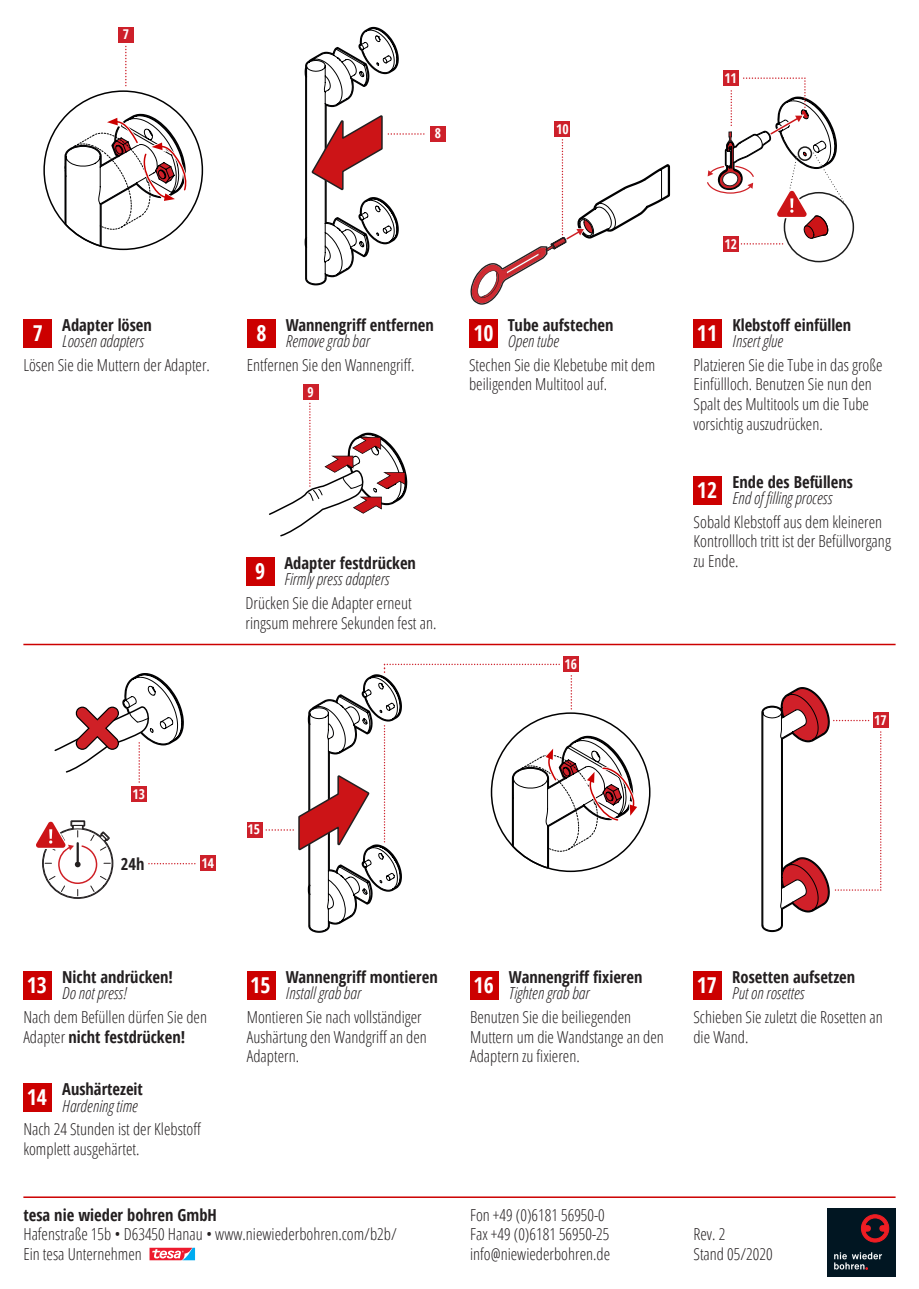
<style>
.page{position:relative;width:919px;height:1289px;background:#fff}
.page>*{position:absolute;margin:0;border:0;box-sizing:border-box;transform-origin:0 0}
.t1{font:700 21.9px "Open Sans Condensed";color:#fff}
.Absatzformat_1{font:300 16.5px/19.8px "Open Sans Condensed";color:#231f20}
.Absatzformat_1-2{font:700 16.5px "Open Sans Condensed";color:#231f20}
.Absatzformat_1-3{font:italic 300 16.5px "Open Sans Condensed";color:#231f20}
.t2{font:700 13.5px "Open Sans Condensed";color:#fff}
.s1{font-weight:700}
</style>
<div class="page">
<hr style="left:23px;top:1196px;width:872px;height:1px;background:#c00">
<div style="left:827px;top:1207px;width:68px;height:69px;background:#011622"></div>
<svg style="left:834px;top:1252px;width:48px;height:17px"></svg>
<svg style="left:861px;top:1214px;width:27px;height:28px"></svg>
<svg style="left:149px;top:1247px;width:47px;height:14px"></svg>
<div style="left:245px;top:557px;width:29px;height:28px;background:#c00"></div>
<div style="left:247px;top:319px;width:28px;height:28px;background:#c00"></div>
<div style="left:247px;top:970px;width:28px;height:29px;background:#c00"></div>
<div style="left:23px;top:1083px;width:29px;height:29px;background:#c00"></div>
<div style="left:23px;top:970px;width:29px;height:29px;background:#c00"></div>
<div style="left:693px;top:476px;width:29px;height:28px;background:#c00"></div>
<div style="left:693px;top:319px;width:29px;height:28px;background:#c00"></div>
<div style="left:470px;top:971px;width:29px;height:28px;background:#c00"></div>
<div style="left:693px;top:971px;width:29px;height:28px;background:#c00"></div>
<hr style="left:23px;top:643px;width:872px;height:2px;background:#c00">
<div style="left:23px;top:319px;width:29px;height:28px;background:#c00"></div>
<div style="left:563px;top:656px;width:16px;height:16px;background:#cd202a"></div>
<div style="left:872px;top:712px;width:16px;height:16px;background:#cd202a"></div>
<svg style="left:36px;top:820px;width:77px;height:78px"></svg>
<div style="left:200px;top:855px;width:16px;height:16px;background:#cd202a"></div>
<svg style="left:149px;top:863px;width:47px;height:1px"></svg>
<div style="left:118px;top:27px;width:16px;height:16px;background:#cd202a"></div>
<svg style="left:54px;top:673px;width:130px;height:110px"></svg>
<div style="left:131px;top:786px;width:16px;height:15px;background:#cd202a"></div>
<svg style="left:304px;top:27px;width:121px;height:258px"></svg>
<div style="left:430px;top:126px;width:15px;height:15px;background:#cd202a"></div>
<div style="left:247px;top:821px;width:15px;height:16px;background:#cd202a"></div>
<svg style="left:761px;top:687px;width:120px;height:245px"></svg>
<svg style="left:43px;top:46px;width:160px;height:204px"></svg>
<svg style="left:266px;top:663px;width:384px;height:269px"></svg>
<div style="left:303px;top:384px;width:15px;height:16px;background:#cd202a"></div>
<svg style="left:269px;top:403px;width:138px;height:134px"></svg>
<div style="left:469px;top:319px;width:29px;height:28px;background:#c00"></div>
<div style="left:554px;top:121px;width:16px;height:16px;background:#cd202a"></div>
<svg style="left:470px;top:140px;width:200px;height:164px"></svg>
<div style="left:723px;top:70px;width:16px;height:16px;background:#cd202a"></div>
<svg style="left:707px;top:77px;width:147px;height:186px"></svg>
<p class="t2" style="left:123px;top:25px;width:8px">7</p>
<p class="t2" style="left:434px;top:124px;width:8px">8</p>
<p class="t2" style="left:556px;top:119px;width:14px">10</p>
<p class="t2" style="left:724px;top:68px;width:14px">11</p>
<p class="Absatzformat_1-2" style="left:62px;top:313px;width:91px">Adapter lösen</p>
<p class="Absatzformat_1-3" style="left:62px;top:330px;width:83px">Loosen adapters</p>
<p class="t1" style="left:33px;top:317px;width:12px">7</p>
<p class="Absatzformat_1" style="left:23px;top:354px;width:188px">Lösen Sie die Muttern der Adapter.</p>
<p class="t1" style="left:256px;top:317px;width:12px">8</p>
<p class="Absatzformat_1-2" style="left:285px;top:313px;width:149px">Wannengriff entfernen</p>
<p class="Absatzformat_1-3" style="left:285px;top:330px;width:85px">Remove grab bar</p>
<p class="Absatzformat_1" style="left:247px;top:354px;width:169px">Entfernen Sie den Wannengriff.</p>
<p class="t2" style="left:307px;top:382px;width:8px">9</p>
<p class="Absatzformat_1-2" style="left:508px;top:313px;width:107px">Tube aufstechen</p>
<p class="Absatzformat_1-3" style="left:508px;top:330px;width:52px">Open tube</p>
<p class="t1" style="left:473px;top:317px;width:22px">10</p>
<p class="Absatzformat_1" style="left:469px;top:354px;width:188px">Stechen Sie die Klebetube mit dem beiligenden Multitool auf.</p>
<p class="t1" style="left:255px;top:555px;width:12px">9</p>
<p class="Absatzformat_1-2" style="left:284px;top:551px;width:133px">Adapter festdrücken</p>
<p class="Absatzformat_1-3" style="left:284px;top:568px;width:106px">Firmly press adapters</p>
<p class="Absatzformat_1" style="left:245px;top:592px;width:192px">Drücken Sie die Adapter erneut ringsum mehrere Sekunden fest an.</p>
<p class="t2" style="left:133px;top:784px;width:14px">13</p>
<p class="Absatzformat_1-2" style="left:121px;top:852px;width:25px">24h</p>
<p class="t2" style="left:202px;top:853px;width:14px">14</p>
<p class="t2" style="left:247px;top:820px;width:14px">15</p>
<p class="t2" style="left:564px;top:654px;width:14px">16</p>
<p class="t2" style="left:724px;top:234px;width:14px">12</p>
<p class="t1" style="left:696px;top:317px;width:22px">11</p>
<p class="Absatzformat_1-2" style="left:732px;top:313px;width:120px">Klebstoff einfüllen</p>
<p class="Absatzformat_1-3" style="left:732px;top:330px;width:52px">Insert glue</p>
<p class="Absatzformat_1" style="left:693px;top:354px;width:190px">Platzieren Sie die Tube in das große<br>Einfüllloch. Benutzen Sie nun den<br>Spalt des Multitools um die Tube vorsichtig auszudrücken.</p>
<p class="t1" style="left:697px;top:474px;width:22px">12</p>
<p class="Absatzformat_1-2" style="left:732px;top:470px;width:122px">Ende des Befüllens</p>
<p class="Absatzformat_1-3" style="left:732px;top:487px;width:101px">End of filling process</p>
<p class="Absatzformat_1" style="left:693px;top:511px;width:199px">Sobald Klebstoff aus dem kleineren<br>Kontrollloch tritt ist der Befüllvorgang zu Ende.</p>
<p class="t2" style="left:874px;top:710px;width:14px">17</p>
<p class="t1" style="left:27px;top:969px;width:22px">13</p>
<p class="Absatzformat_1-2" style="left:62px;top:965px;width:112px">Nicht andrücken!</p>
<p class="Absatzformat_1-3" style="left:62px;top:982px;width:66px">Do not press!</p>
<p class="t1" style="left:250px;top:969px;width:22px">15</p>
<p class="Absatzformat_1-2" style="left:285px;top:965px;width:154px">Wannengriff montieren</p>
<p class="Absatzformat_1-3" style="left:285px;top:982px;width:77px">Install grab bar</p>
<p class="Absatzformat_1-2" style="left:509px;top:965px;width:135px">Wannengriff fixieren</p>
<p class="Absatzformat_1-3" style="left:509px;top:982px;width:82px">Tighten grab bar</p>
<p class="t1" style="left:473px;top:969px;width:22px">16</p>
<p class="t1" style="left:696px;top:969px;width:22px">17</p>
<p class="Absatzformat_1-2" style="left:732px;top:965px;width:124px">Rosetten aufsetzen</p>
<p class="Absatzformat_1-3" style="left:732px;top:982px;width:74px">Put on rosettes</p>
<p class="Absatzformat_1" style="left:23px;top:1006px;width:185px">Nach dem Befüllen dürfen Sie den<br>Adapter <span class="s1">nicht festdrücken!</span></p>
<p class="Absatzformat_1" style="left:247px;top:1006px;width:182px">Montieren Sie nach vollständiger<br>Aushärtung den Wandgriff an den<br>Adaptern.</p>
<p class="Absatzformat_1" style="left:470px;top:1006px;width:195px">Benutzen Sie die beiliegenden<br>Muttern um die Wandstange an den<br>Adaptern zu fixieren.</p>
<p class="Absatzformat_1" style="left:693px;top:1006px;width:191px">Schieben Sie zuletzt die Rosetten an die Wand.</p>
<p class="t1" style="left:27px;top:1082px;width:22px">14</p>
<p class="Absatzformat_1-2" style="left:62px;top:1077px;width:82px">Aushärtezeit</p>
<p class="Absatzformat_1-3" style="left:62px;top:1094px;width:77px">Hardening time</p>
<p class="Absatzformat_1" style="left:23px;top:1118px;width:179px">Nach 24 Stunden ist der Klebstoff komplett ausgehärtet.</p>
<p class="Absatzformat_1-2" style="left:23px;top:1202px;width:195px">tesa nie wieder bohren GmbH</p>
<p class="Absatzformat_1" style="left:23px;top:1223px;width:375px">Hafenstraße 15b • D63450 Hanau • www.niewiederbohren.com/b2b/<br>Ein tesa Unternehmen</p>
<p class="Absatzformat_1" style="left:470px;top:1203px;width:142px">Fon +49 (0)6181 56950-0<br>Fax +49 (0)6181 56950-25 info@niewiederbohren.de</p>
<p class="Absatzformat_1" style="left:693px;top:1223px;width:81px">Rev. 2<br>Stand 05/2020</p>
</div>
